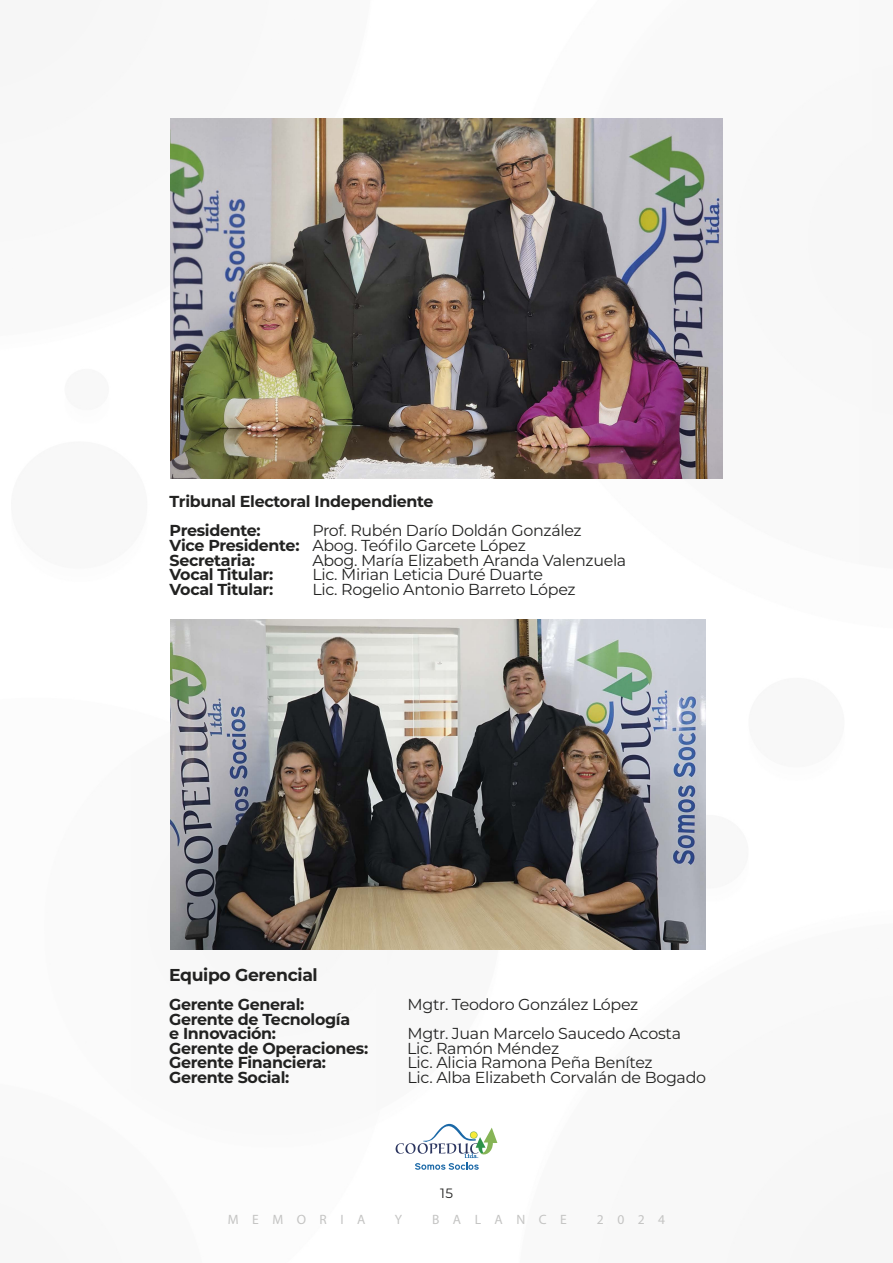
<style>
.page{position:relative;width:893px;height:1263px;background:#fff}
.page>*{position:absolute;margin:0;border:0;box-sizing:border-box;transform-origin:0 0}
.t1{font:700 17.25px "Montserrat";letter-spacing:-.02em;color:#222221}
.t2{font:15.9px/14.5px "Montserrat";letter-spacing:-.02em;color:#222221}
.t3{font:700 15.9px/29.1px "Montserrat";letter-spacing:-.02em;color:#222221}
.t4{font:13.5px "Myriad Pro";letter-spacing:1em;color:#c4c4c3}
.t5{font:13.5px "Montserrat";color:#222221}
.s1{font-weight:700}
</style>
<div class="page">
<svg style="left:396px;top:1123px;width:101px;height:47px"></svg>
<img style="left:170px;top:119px;width:553px;height:359px">
<img style="left:170px;top:619px;width:535px;height:330px">
<p class="t3" style="left:170px;top:486px;width:266px">Tribunal Electoral Independiente<br>Presidente:</p>
<p class="t2" style="left:170px;top:523px;width:414px;text-indent:143px">Prof. Rubén Darío Doldán González<br><span class="s1">Vice Presidente:</span> Abog. Teófilo Garcete López<br><span class="s1">Secretaria:</span></p>
<p class="t2" style="left:312px;top:552px;width:315px">Abog. María Elizabeth Aranda Valenzuela</p>
<p class="t3" style="left:170px;top:559px;width:105px">Vocal Titular:</p>
<p class="t2" style="left:312px;top:567px;width:232px">Lic. Mirian Leticia Duré Duarte</p>
<p class="t3" style="left:170px;top:574px;width:105px">Vocal Titular:</p>
<p class="t2" style="left:312px;top:581px;width:265px">Lic. Rogelio Antonio Barreto López</p>
<p class="t1" style="left:169px;top:962px;width:150px">Equipo Gerencial</p>
<p class="t3" style="left:169px;top:989px;width:137px">Gerente General:</p>
<p class="t2" style="left:408px;top:996px;width:232px">Mgtr. Teodoro González López</p>
<p class="t3" style="left:169px;top:1011px;width:183px;line-height:14.5px">Gerente de Tecnología e Innovación:</p>
<p class="t2" style="left:408px;top:1025px;width:275px">Mgtr. Juan Marcelo Saucedo Acosta</p>
<p class="t3" style="left:169px;top:1033px;width:201px">Gerente de Operaciones:</p>
<p class="t2" style="left:407px;top:1040px;width:153px">Lic. Ramón Méndez</p>
<p class="t3" style="left:169px;top:1047px;width:159px">Gerente Financiera:</p>
<p class="t2" style="left:408px;top:1055px;width:247px">Lic. Alicia Ramona Peña Benítez</p>
<p class="t3" style="left:169px;top:1062px;width:122px">Gerente Social:</p>
<p class="t2" style="left:408px;top:1069px;width:300px">Lic. Alba Elizabeth Corvalán de Bogado</p>
<p class="t5" style="left:440px;top:1184px;width:14px">15</p>
<p class="t4" style="left:228px;top:1211px;width:139px">MEMORIA</p>
<p class="t4" style="left:395px;top:1211px;width:9px">Y</p>
<p class="t4" style="left:432px;top:1211px;width:136px">BALANCE</p>
<p class="t4" style="left:597px;top:1211px;width:70px">2024</p>
</div>
